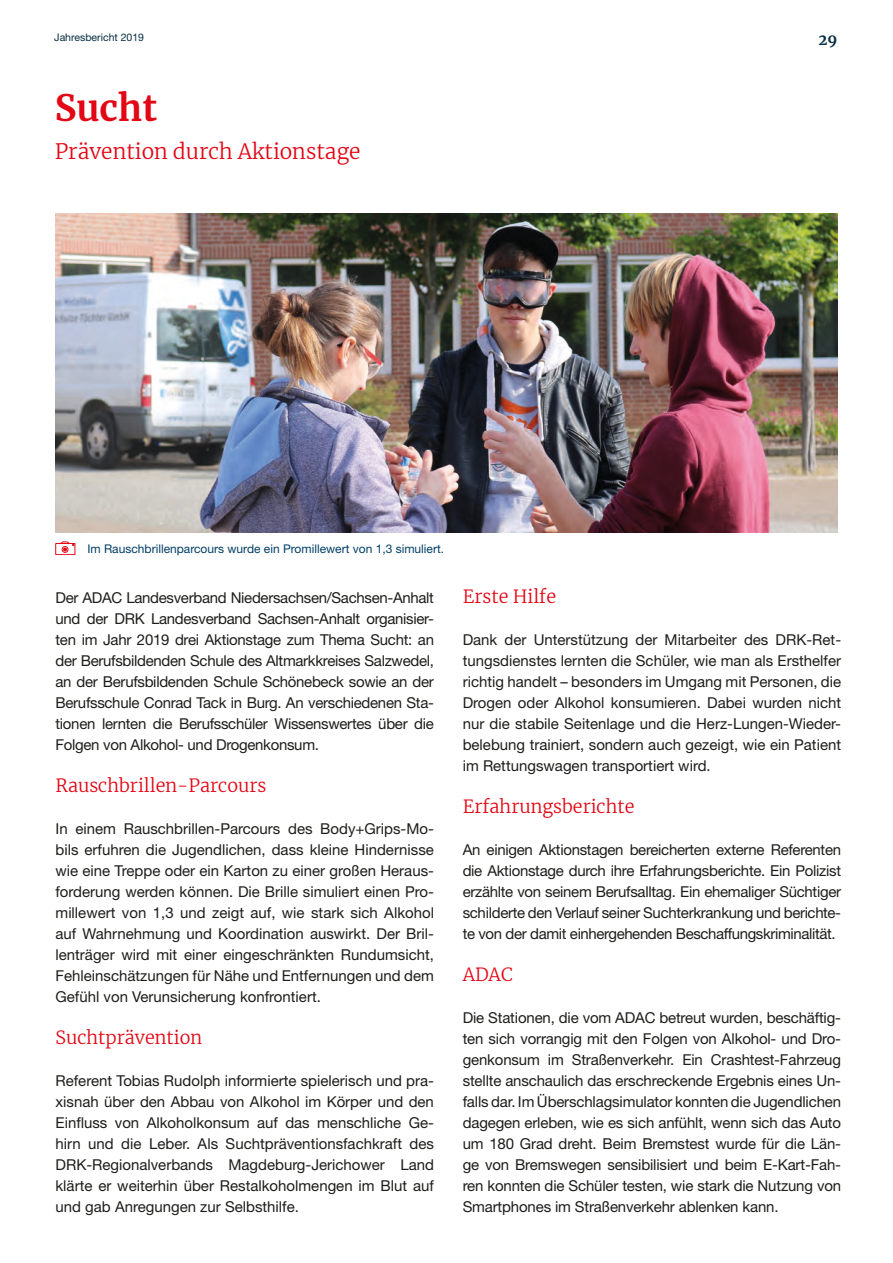
<style>
.page{position:relative;width:893px;height:1263px;background:#fff}
.page>*{position:absolute;margin:0;border:0;box-sizing:border-box;transform-origin:0 0}
.t1{font:700 36px "Merriweather";color:#e30614}
.t2{font:300 21px "Merriweather";color:#e30614}
.t3{font:300 18px "Merriweather";color:#e30614}
.t4{font:15px/21px "Helvetica Neue";letter-spacing:-.01em;color:#1d1d1b;text-align:justify}
.t5{font:700 15px "Merriweather";color:#082f43}
.t6{font:12px "Helvetica Neue";color:#003e66}
.t7{font:10.5px "Helvetica Neue";color:#082f43}
</style>
<div class="page">
<div style="left:56px;top:543px;width:19px;height:12px;border:1px solid #e30614"></div>
<svg style="left:61px;top:542px;width:13px;height:10px"></svg>
<img style="left:56px;top:214px;width:781px;height:319px">
<p class="t7" style="left:54px;top:31px;width:91px">Jahresbericht 2019</p>
<p class="t5" style="left:818px;top:29px;width:20px">29</p>
<h1 class="t1" style="left:55px;top:83px;width:104px">Sucht</h1>
<h2 class="t2" style="left:55px;top:137px;width:307px">Prävention durch Aktionstage</h2>
<p class="t6" style="left:87px;top:541px;width:358px">Im Rauschbrillenparcours wurde ein Promillewert von 1,3 simuliert.</p>
<p class="t4" style="left:56px;top:587px;width:380px">Der ADAC Landesverband Niedersachsen/Sachsen-Anhalt und der DRK Landesverband Sachsen-Anhalt organisier&shy;ten im Jahr 2019 drei Aktionstage zum Thema Sucht: an der Berufsbildenden Schule des Altmarkkreises Salzwedel, an der Berufsbildenden Schule Schönebeck sowie an der Berufsschule Conrad Tack in Burg. An verschiedenen Sta&shy;tionen lernten die Berufsschüler Wissenswertes über die Folgen von Alkohol- und Drogenkonsum.</p>
<p class="t3" style="left:56px;top:773px;width:212px">Rauschbrillen-Parcours</p>
<p class="t4" style="left:56px;top:818px;width:380px">In einem Rauschbrillen-Parcours des Body+Grips-Mo&shy;bils erfuhren die Jugendlichen, dass kleine H indernisse wie eine Treppe oder ein Karton zu einer großen Heraus&shy;forderung werden können. Die Brille simuliert einen Pro&shy;millewert von 1,3 und zeigt auf, wie stark sich Alkohol auf Wahrnehmung und Koordination auswirkt. Der Bril&shy;lenträger wird mit einer eingeschränkten Rundumsicht, Fehleinschätzungen für Nähe und Entfernungen und dem Gefühl von Verunsicherung konfrontiert.</p>
<p class="t3" style="left:56px;top:1025px;width:148px">Suchtprävention</p>
<p class="t4" style="left:56px;top:1070px;width:380px">Referent Tobias Rudolph informierte spielerisch und pra&shy;xisnah über den Abbau von Alkohol im Körper und den Einfluss von Alkoholkonsum auf das menschliche Ge&shy;hirn und die Leber. Als Suchtpräventionsfachkraft des DRK-Regionalverbands Magdeburg-Jerichower Land klärte er weiterhin über Restalkoholmengen im Blut auf und gab Anregungen zur Selbsthilfe.</p>
<p class="t3" style="left:463px;top:584px;width:95px">Erste Hilfe</p>
<p class="t4" style="left:463px;top:629px;width:380px">Dank der Unterstützung der Mitarbeiter des DRK-Ret&shy;tungsdienstes lernten die Schüler, wie man als Ersthelfer richtig handelt – besonders im Umgang mit Personen, die Drogen oder Alkohol konsumieren. Dabei wurden nicht nur die stabile Seitenlage und die Herz-Lungen-Wieder&shy;belebung trainiert, sondern auch gezeigt, wie ein Patient im Rettungswagen transportiert wird.</p>
<p class="t3" style="left:463px;top:794px;width:173px">Erfahrungsberichte</p>
<p class="t4" style="left:463px;top:839px;width:380px">An einigen Aktionstagen bereicherten externe Referenten die Aktionstage durch ihre Erfahrungsberichte. Ein Polizist erzählte von seinem Berufsalltag. Ein ehemaliger Süchtiger schilderte den Verlauf seiner Suchterkrankung und berichte&shy;te von der damit einhergehenden Beschaffungskriminalität.</p>
<p class="t3" style="left:463px;top:962px;width:51px">ADAC</p>
<p class="t4" style="left:463px;top:1007px;width:380px">Die Stationen, die vom ADAC betreut wurden, beschäftig&shy;ten sich vorrangig mit den Folgen von Alkohol- und Dro&shy;genkonsum im Straßenverkehr. Ein Crashtest-Fahrzeug stellte anschaulich das erschreckende Ergebnis eines Un&shy;falls dar. Im Überschlagsimulator konnten die Jugendlichen dagegen erleben, wie es sich anfühlt, wenn sich das Auto um 180 Grad dreht. Beim Bremstest wurde für die Län&shy;ge von Bremswegen sensibilisiert und beim E-Kart-Fah&shy;ren konnten die Schüler testen, wie stark die Nutzung von Smartphones im Straßenverkehr ablenken kann.</p>
</div>
